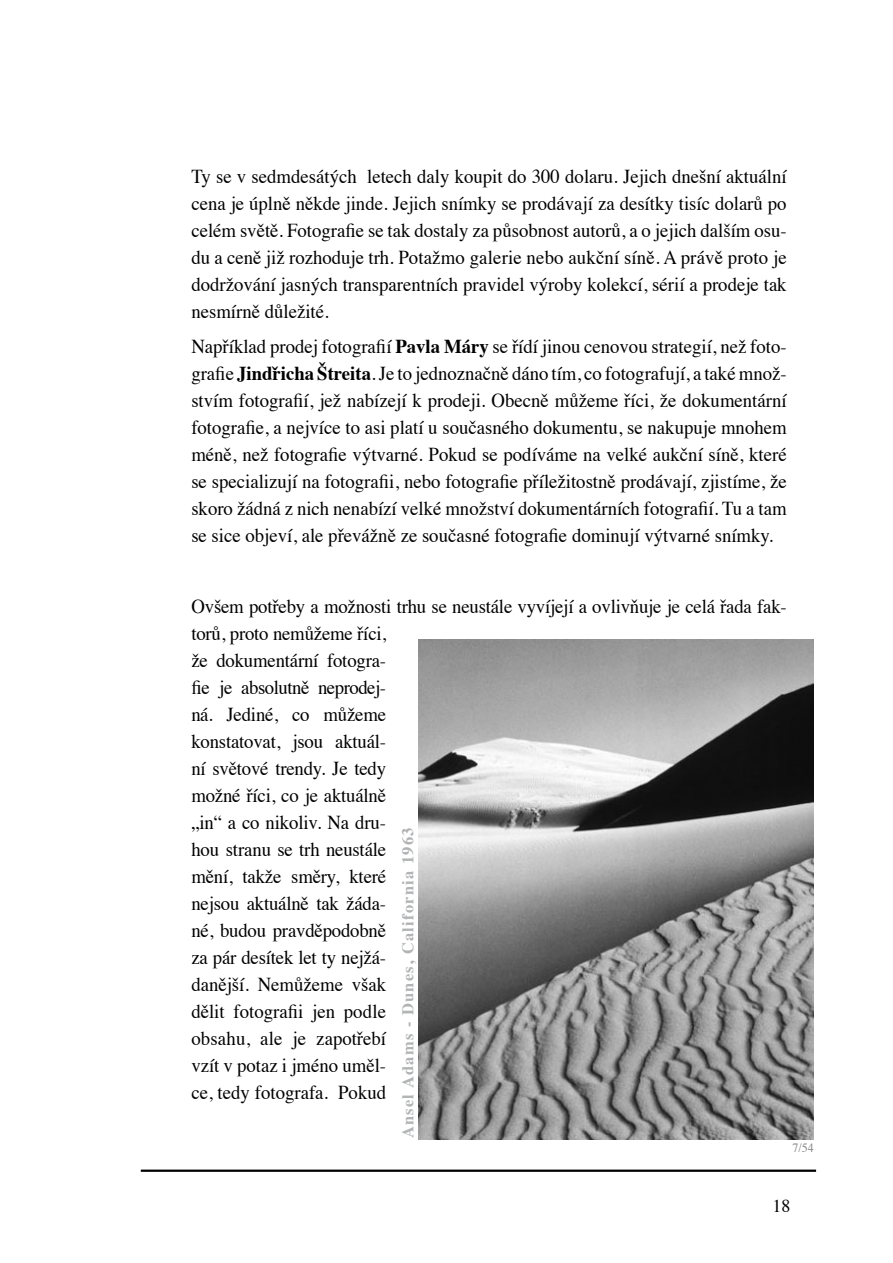
<style>
.page{position:relative;width:893px;height:1263px;background:#fff}
.page>*{position:absolute;margin:0;border:0;box-sizing:border-box;transform-origin:0 0}
.t1{font:19.65px/27px "Times";letter-spacing:-.01em;color:#000;text-align:justify;scale:.95 1}
.t2{font:18px "Times";color:#000}
.t3{font:700 16.5px "Times";letter-spacing:.075em;color:#b1b3b4}
.t4{font:12.6px "Times";color:#838486;scale:.95 1}
.s1{font-weight:700}
</style>
<div class="page">
<hr style="left:141px;top:1169px;width:675px;height:3px;background:#000">
<img style="left:418px;top:639px;width:396px;height:501px">
<p class="t1" style="left:191px;top:161px;width:628px">Ty se v sedmdesátých letech daly koupit do 300 dolaru. Jejich dnešní aktuální cena je úplně někde jinde. Jejich snímky se prodávají za desítky tisíc dolarů po celém světě. Fotografie se tak dostaly za působnost autorů, a o jejich dalším osu&shy;du a ceně již rozhoduje trh. Potažmo galerie nebo aukční síně. A právě proto je dodržování jasných transparentních pravidel výroby kolekcí, sérií a prodeje tak nesmírně důležité.</p>
<p class="t1" style="left:191px;top:331px;width:628px">Například prodej fotografií <span class="s1">Pavla Máry</span> se řídí jinou cenovou strategií, než foto&shy;grafie <span class="s1">Jindřicha Štreita</span>. Je to jednoznačně dáno tím, co fotografují, a také množ&shy;stvím fotografií, jež nabízejí k prodeji. Obecně můžeme říci, že dokumentární fotografie, a nejvíce to asi platí u současného dokumentu, se nakupuje mnohem méně, než fotografie výtvarné. Pokud se podíváme na velké aukční síně, které se specializují na fotografii, nebo fotografie příležitostně prodávají, zjistíme, že skoro žádná z nich nenabízí velké množství dokumentárních fotografií. Tu a tam se sice objeví, ale převážně ze současné fotografie dominují výtvarné snímky.</p>
<p class="t1" style="left:191px;top:591px;width:628px;text-align:left">Ovšem potřeby a možnosti trhu se neustále vyvíjejí a ovlivňuje je celá řada fak&shy;torů, proto nemůžeme říci,<br>že dokumentární fotogra-<br>fie je absolutně neprodej-<br>ná. Jediné, co můžeme<br>konstatovat, jsou aktuál-<br>ní světové trendy. Je tedy<br>možné říci, co je aktuálně<br>„in“ a co nikoliv. Na dru-<br>hou stranu se trh neustále<br>mění, takže směry, které<br>nejsou aktuálně tak žáda-<br>né, budou pravděpodobně<br>za pár desítek let ty nejžá-<br>danější. Nemůžeme však<br>dělit fotografii jen podle<br>obsahu, ale je zapotřebí<br>vzít v potaz i jméno uměl-<br>ce, tedy fotografa. Pokud</p>
<p class="t3" style="left:392px;top:1138px;width:312px;rotate:-90deg">Ansel Adams - Dunes, California 1963</p>
<p class="t4" style="left:793px;top:1136px;width:24px">7/54</p>
<p class="t2" style="left:772px;top:1189px;width:19px">18</p>
</div>
